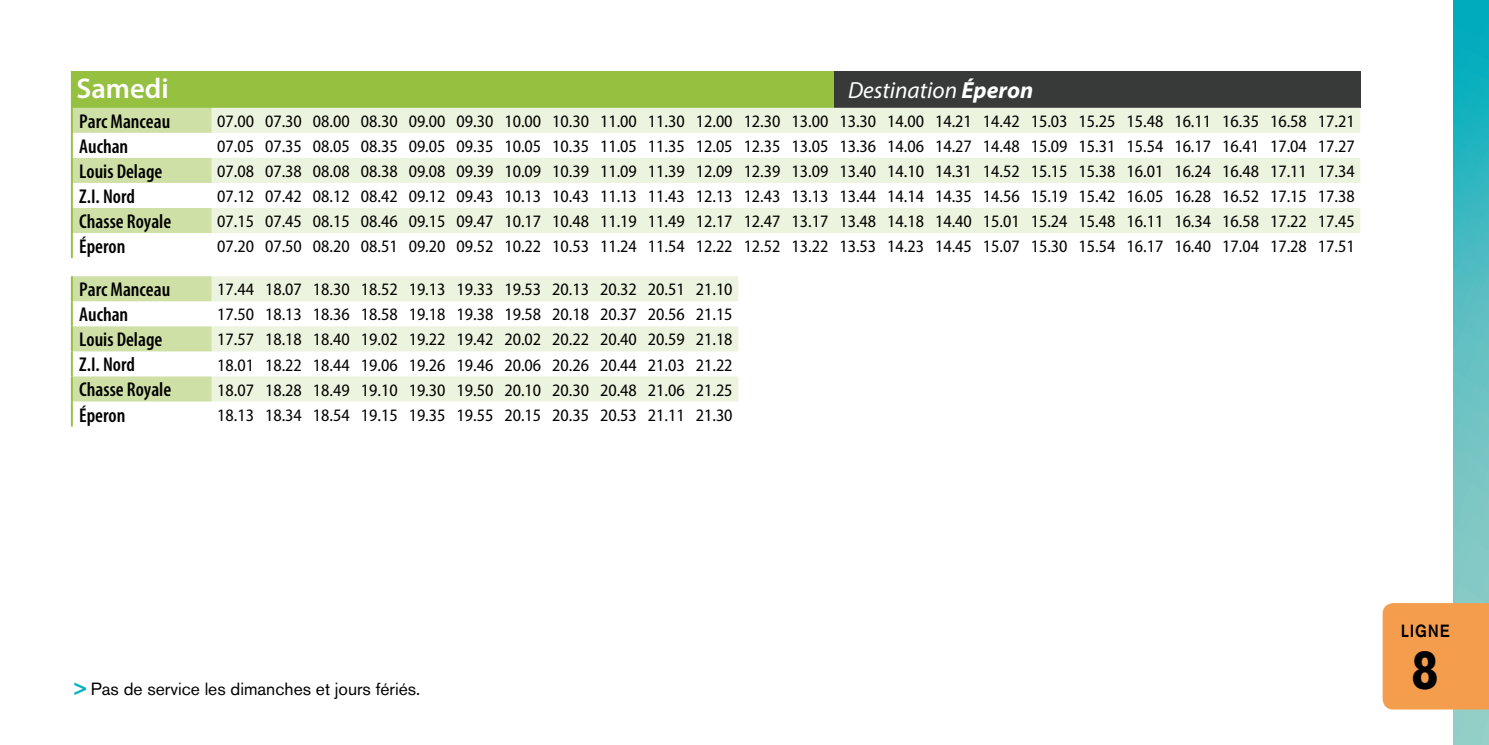
<style>
.page{position:relative;width:1489px;height:745px;background:#fff}
.page>*{position:absolute;margin:0;border:0;box-sizing:border-box;transform-origin:0 0}
.t1{font:700 55px "Akzidenz Grotesk BE";color:#000;scale:.9 1}
.t2{font:600 28.5px "Myriad Pro";color:#fff}
.t3{font:italic 23.25px "Myriad Pro";color:#fff}
.t4{font:600 condensed 20px "Myriad Pro";color:#000}
.t5{font:semi-condensed 17.5px "Myriad Pro";color:#000}
.t6{font:17.5px "Akzidenz Grotesk BE";color:#000}
.t7{font:500 17.5px "Akzidenz Grotesk BE";letter-spacing:.05em;color:#000;scale:.9 1}
.s1{font-weight:700}
.s2{font-weight:700;color:#00b2c0}
</style>
<div class="page">
<svg style="left:1453px;top:0;width:35px;height:744px;background:#50bdc1"></svg>
<div style="left:72px;top:71px;width:761px;height:37px;background:#96c03f"></div>
<div style="left:833px;top:71px;width:527px;height:37px;background:#383939"></div>
<svg style="left:73px;top:108px;width:139px;height:125px"></svg>
<svg style="left:212px;top:108px;width:1148px;height:125px;fill:#ecf3de"></svg>
<hr style="left:71px;top:71px;width:2px;height:37px;background:#96c03f">
<hr style="left:71px;top:108px;width:2px;height:25px;background:#96c03f">
<hr style="left:71px;top:133px;width:2px;height:25px;background:#96c03f">
<hr style="left:71px;top:158px;width:2px;height:25px;background:#96c03f">
<hr style="left:71px;top:183px;width:2px;height:25px;background:#96c03f">
<hr style="left:71px;top:208px;width:2px;height:25px;background:#96c03f">
<hr style="left:71px;top:233px;width:2px;height:25px;background:#96c03f">
<svg style="left:73px;top:276px;width:139px;height:125px"></svg>
<svg style="left:212px;top:276px;width:526px;height:125px;fill:#ecf3de"></svg>
<hr style="left:71px;top:276px;width:2px;height:25px;background:#96c03f">
<hr style="left:71px;top:301px;width:2px;height:25px;background:#96c03f">
<hr style="left:71px;top:326px;width:2px;height:25px;background:#96c03f">
<hr style="left:71px;top:351px;width:2px;height:25px;background:#96c03f">
<hr style="left:71px;top:376px;width:2px;height:25px;background:#96c03f">
<hr style="left:71px;top:401px;width:2px;height:25px;background:#96c03f">
<div style="left:1382px;top:602px;width:106px;height:107px;background:#f49d4d"></div>
<h2 class="t2" style="left:76px;top:71px;width:94px">Samedi</h2>
<h3 class="t3" style="left:848px;top:76px;width:187px">Destination <span class="s1">Éperon</span></h3>
<p class="t4" style="left:79px;top:110px;width:92px">Parc Manceau</p>
<p class="t5" style="left:217px;top:111px;width:1138px">07.00 07.30 08.00 08.30 09.00 09.30 10.00 10.30 11.00 11.30 12.00 12.30 13.00 13.30 14.00 14.21 14.42 15.03 15.25 15.48 16.11 16.35 16.58 17.21</p>
<p class="t4" style="left:79px;top:135px;width:51px">Auchan</p>
<p class="t5" style="left:217px;top:136px;width:1138px">07.05 07.35 08.05 08.35 09.05 09.35 10.05 10.35 11.05 11.35 12.05 12.35 13.05 13.36 14.06 14.27 14.48 15.09 15.31 15.54 16.17 16.41 17.04 17.27</p>
<p class="t4" style="left:79px;top:160px;width:85px">Louis Delage</p>
<p class="t5" style="left:217px;top:161px;width:1138px">07.08 07.38 08.08 08.38 09.08 09.39 10.09 10.39 11.09 11.39 12.09 12.39 13.09 13.40 14.10 14.31 14.52 15.15 15.38 16.01 16.24 16.48 17.11 17.34</p>
<p class="t4" style="left:79px;top:185px;width:57px">Z.I. Nord</p>
<p class="t5" style="left:217px;top:186px;width:1138px">07.12 07.42 08.12 08.42 09.12 09.43 10.13 10.43 11.13 11.43 12.13 12.43 13.13 13.44 14.14 14.35 14.56 15.19 15.42 16.05 16.28 16.52 17.15 17.38</p>
<p class="t4" style="left:79px;top:210px;width:94px">Chasse Royale</p>
<p class="t5" style="left:217px;top:211px;width:1138px">07.15 07.45 08.15 08.46 09.15 09.47 10.17 10.48 11.19 11.49 12.17 12.47 13.17 13.48 14.18 14.40 15.01 15.24 15.48 16.11 16.34 16.58 17.22 17.45</p>
<p class="t4" style="left:79px;top:235px;width:48px">Éperon</p>
<p class="t5" style="left:217px;top:236px;width:1138px">07.20 07.50 08.20 08.51 09.20 09.52 10.22 10.53 11.24 11.54 12.22 12.52 13.22 13.53 14.23 14.45 15.07 15.30 15.54 16.17 16.40 17.04 17.28 17.51</p>
<p class="t4" style="left:79px;top:278px;width:92px">Parc Manceau</p>
<p class="t5" style="left:217px;top:280px;width:517px">17.44 18.07 18.30 18.52 19.13 19.33 19.53 20.13 20.32 20.51 21.10</p>
<p class="t4" style="left:79px;top:303px;width:51px">Auchan</p>
<p class="t5" style="left:217px;top:305px;width:517px">17.50 18.13 18.36 18.58 19.18 19.38 19.58 20.18 20.37 20.56 21.15</p>
<p class="t4" style="left:79px;top:328px;width:85px">Louis Delage</p>
<p class="t5" style="left:217px;top:330px;width:517px">17.57 18.18 18.40 19.02 19.22 19.42 20.02 20.22 20.40 20.59 21.18</p>
<p class="t4" style="left:79px;top:353px;width:57px">Z.I. Nord</p>
<p class="t5" style="left:217px;top:355px;width:517px">18.01 18.22 18.44 19.06 19.26 19.46 20.06 20.26 20.44 21.03 21.22</p>
<p class="t4" style="left:79px;top:378px;width:94px">Chasse Royale</p>
<p class="t5" style="left:217px;top:380px;width:517px">18.07 18.28 18.49 19.10 19.30 19.50 20.10 20.30 20.48 21.06 21.25</p>
<p class="t4" style="left:79px;top:403px;width:48px">Éperon</p>
<p class="t5" style="left:217px;top:405px;width:517px">18.13 18.34 18.54 19.15 19.35 19.55 20.15 20.35 20.53 21.11 21.30</p>
<p class="t6" style="left:74px;top:678px;width:347px"><span class="s2">&gt;</span> Pas de service les dimanches et jours fériés.</p>
<p class="t7" style="left:1400px;top:619px;width:56px">LIGNE</p>
<h1 class="t1" style="left:1411px;top:637px;width:32px">8</h1>
</div>
